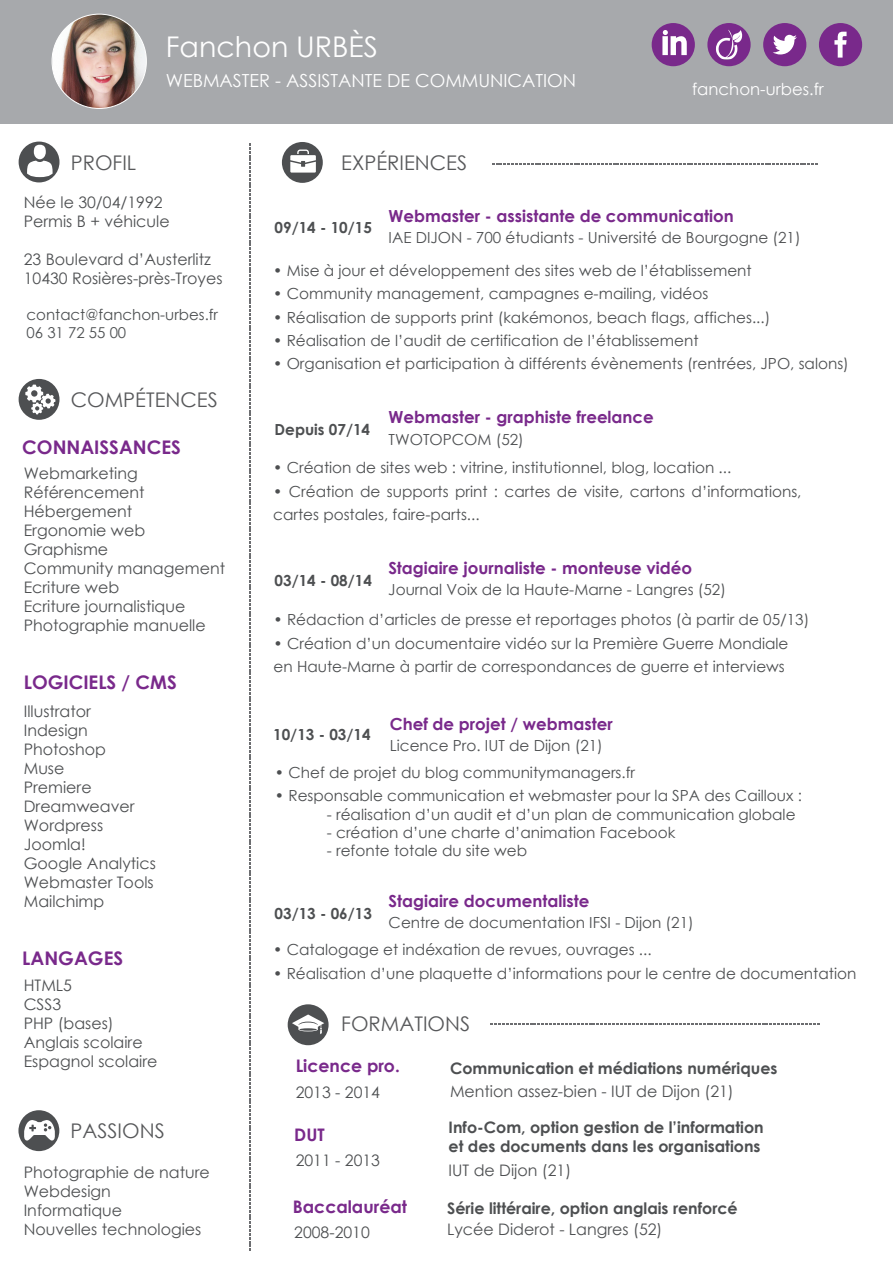
<style>
.page{position:relative;width:893px;height:1263px;background:#fff}
.page>*{position:absolute;margin:0;border:0;box-sizing:border-box;transform-origin:0 0}
.t1{font:28.5px "Century Gothic";color:#fff}
.t2{font:20.25px "Century Gothic";color:#57585a}
.t3{font:700 18.75px "Century Gothic";color:#79298b}
.t4{font:18px "Century Gothic";color:#fff}
.t5{font:700 17.25px "Century Gothic";color:#79298b}
.t6{font:700 16.65px "Century Gothic";color:#79298b}
.t7{font:16.5px "Century Gothic";color:#fff}
.t8{font:15.9px/19px "Century Gothic";color:#4d4f51}
.t9{font:700 15.9px/19px "Century Gothic";color:#4d4f51}
.t10{font:15.3px/23.5px "Century Gothic";color:#4d4f51}
.t11{font:700 15.3px "Century Gothic";color:#4d4f51}
.t12{font:15px/18px "Century Gothic";color:#4d5052}
</style>
<div class="page">
<div style="left:0;top:0;width:893px;height:123px;background:#a7a9ac"></div>
<svg style="left:249px;top:143px;width:1px;height:1108px"></svg>
<svg style="left:490px;top:1024px;width:329px;height:1px"></svg>
<div style="left:288px;top:1004px;width:41px;height:41px;background:#4d4f51;border-radius:50%"></div>
<svg style="left:292px;top:1014px;width:32px;height:20px"></svg>
<svg style="left:492px;top:163px;width:326px;height:1px"></svg>
<div style="left:282px;top:142px;width:41px;height:41px;background:#4d4f51;border-radius:50%"></div>
<svg style="left:290px;top:150px;width:26px;height:23px"></svg>
<div style="left:19px;top:142px;width:41px;height:40px;background:#4d4f51;border-radius:50%"></div>
<div style="left:34px;top:145px;width:12px;height:14px;background:#fff;border-radius:50%"></div>
<svg style="left:27px;top:161px;width:26px;height:16px"></svg>
<div style="left:19px;top:379px;width:41px;height:41px;background:#4d4f51;border-radius:50%"></div>
<svg style="left:25px;top:385px;width:30px;height:29px"></svg>
<div style="left:18px;top:1110px;width:41px;height:41px;background:#4d4f51;border-radius:50%"></div>
<svg style="left:24px;top:1120px;width:31px;height:21px"></svg>
<svg style="left:652px;top:23px;width:43px;height:43px"></svg>
<svg style="left:707px;top:23px;width:44px;height:43px"></svg>
<svg style="left:763px;top:23px;width:43px;height:43px"></svg>
<svg style="left:819px;top:23px;width:43px;height:43px"></svg>
<img style="left:52px;top:14px;width:94px;height:94px">
<p class="t2" style="left:71px;top:148px;width:67px">PROFIL</p>
<p class="t1" style="left:166px;top:27px;width:214px">Fanchon URBÈS</p>
<p class="t4" style="left:166px;top:68px;width:412px">WEBMASTER - ASSISTANTE DE COMMUNICATION</p>
<p class="t2" style="left:341px;top:149px;width:127px">EXPÉRIENCES</p>
<p class="t7" style="left:692px;top:77px;width:133px">fanchon-urbes.fr</p>
<p class="t8" style="left:24px;top:193px;width:147px">Née le 30/04/1992<br>Permis B + véhicule</p>
<p class="t8" style="left:24px;top:250px;width:200px">23 Boulevard d’Austerlitz<br>10430 Rosières-près-Troyes</p>
<p class="t12" style="left:27px;top:305px;width:193px">contact@fanchon-urbes.fr<br>06 31 72 55 00</p>
<p class="t2" style="left:71px;top:385px;width:148px">COMPÉTENCES</p>
<p class="t3" style="left:22px;top:432px;width:160px">CONNAISSANCES</p>
<p class="t8" style="left:24px;top:463px;width:203px">Webmarketing<br>Référencement<br>Hébergement<br>Ergonomie web<br>Graphisme<br>Community management<br>Ecriture web<br>Ecriture journalistique<br>Photographie manuelle</p>
<p class="t3" style="left:24px;top:668px;width:154px">LOGICIELS / CMS</p>
<p class="t8" style="left:24px;top:701px;width:134px">Illustrator<br>Indesign<br>Photoshop<br>Muse<br>Premiere<br>Dreamweaver<br>Wordpress<br>Joomla!<br>Google Analytics<br>Webmaster Tools<br>Mailchimp</p>
<p class="t3" style="left:22px;top:944px;width:102px">LANGAGES</p>
<p class="t8" style="left:24px;top:975px;width:135px">HTML5<br>CSS3<br>PHP (bases)<br>Anglais scolaire<br>Espagnol scolaire</p>
<p class="t2" style="left:71px;top:1117px;width:96px">PASSIONS</p>
<p class="t8" style="left:24px;top:1163px;width:188px">Photographie de nature<br>Webdesign<br>Informatique<br>Nouvelles technologies</p>
<p class="t6" style="left:389px;top:203px;width:347px">Webmaster - assistante de communication</p>
<p class="t11" style="left:275px;top:216px;width:99px">09/14 - 10/15</p>
<p class="t10" style="left:273px;top:258px;width:480px">• Mise à jour et développement des sites web de l’établissement</p>
<p class="t10" style="left:273px;top:282px;width:437px">• Community management, campagnes e-mailing, vidéos</p>
<p class="t10" style="left:273px;top:305px;width:499px">• Réalisation de supports print (kakémonos, beach flags, affiches...)</p>
<p class="t10" style="left:273px;top:329px;width:427px">• Réalisation de l’audit de certification de l’établissement</p>
<p class="t10" style="left:273px;top:352px;width:577px">• Organisation et participation à différents évènements (rentrées, JPO, salons)</p>
<p class="t10" style="left:389px;top:225px;width:414px">IAE DIJON - 700 étudiants - Université de Bourgogne (21)</p>
<p class="t6" style="left:389px;top:405px;width:267px">Webmaster - graphiste freelance</p>
<p class="t11" style="left:275px;top:418px;width:97px">Depuis 07/14</p>
<p class="t10" style="left:389px;top:427px;width:137px">TWOTOPCOM (52)</p>
<p class="t10" style="left:273px;top:456px;width:460px">• Création de sites web : vitrine, institutionnel, blog, location ...</p>
<p class="t10" style="left:273px;top:479px;width:530px">• Création de supports print : cartes de visite, cartons d’informations, cartes postales, faire-parts...</p>
<p class="t6" style="left:388px;top:555px;width:305px">Stagiaire journaliste - monteuse vidéo</p>
<p class="t11" style="left:275px;top:568px;width:99px">03/14 - 08/14</p>
<p class="t10" style="left:388px;top:578px;width:339px">Journal Voix de la Haute-Marne - Langres (52)</p>
<p class="t10" style="left:274px;top:608px;width:537px">• Rédaction d’articles de presse et reportages photos (à partir de 05/13)</p>
<p class="t10" style="left:274px;top:631px;width:516px">• Création d’un documentaire vidéo sur la Première Guerre Mondiale en Haute-Marne à partir de correspondances de guerre et interviews</p>
<p class="t6" style="left:390px;top:711px;width:224px">Chef de projet / webmaster</p>
<p class="t11" style="left:273px;top:722px;width:99px">10/13 - 03/14</p>
<p class="t10" style="left:390px;top:733px;width:215px">Licence Pro. IUT de Dijon (21)</p>
<p class="t10" style="left:275px;top:760px;width:362px">• Chef de projet du blog communitymanagers.fr</p>
<p class="t10" style="left:275px;top:784px;width:529px">• Responsable communication et webmaster pour la SPA des Cailloux :</p>
<p class="t10" style="left:327px;top:802px;width:470px">- réalisation d’un audit et d’un plan de communication globale</p>
<p class="t10" style="left:327px;top:820px;width:350px">- création d’une charte d’animation Facebook</p>
<p class="t10" style="left:327px;top:839px;width:202px">- refonte totale du site web</p>
<p class="t6" style="left:389px;top:888px;width:202px">Stagiaire documentaliste</p>
<p class="t11" style="left:275px;top:901px;width:99px">03/13 - 06/13</p>
<p class="t10" style="left:389px;top:911px;width:307px">Centre de documentation IFSI - Dijon (21)</p>
<p class="t10" style="left:273px;top:938px;width:380px">• Catalogage et indéxation de revues, ouvrages ...</p>
<p class="t10" style="left:273px;top:961px;width:585px">• Réalisation d’une plaquette d’informations pour le centre de documentation</p>
<p class="t2" style="left:341px;top:1009px;width:130px">FORMATIONS</p>
<p class="t5" style="left:296px;top:1053px;width:106px">Licence pro.</p>
<p class="t9" style="left:450px;top:1058px;width:329px">Communication et médiations numériques</p>
<p class="t8" style="left:296px;top:1083px;width:86px">2013 - 2014</p>
<p class="t8" style="left:450px;top:1081px;width:285px">Mention assez-bien - IUT de Dijon (21)</p>
<p class="t5" style="left:294px;top:1122px;width:32px">DUT</p>
<p class="t9" style="left:449px;top:1117px;width:317px">Info-Com, option gestion de l’information et des documents dans les organisations</p>
<p class="t8" style="left:449px;top:1161px;width:124px">IUT de Dijon (21)</p>
<p class="t8" style="left:296px;top:1151px;width:86px">2011 - 2013</p>
<p class="t5" style="left:293px;top:1194px;width:116px">Baccalauréat</p>
<p class="t9" style="left:447px;top:1197px;width:292px">Série littéraire, option anglais renforcé</p>
<p class="t8" style="left:294px;top:1222px;width:77px">2008-2010</p>
<p class="t8" style="left:447px;top:1219px;width:217px">Lycée Diderot - Langres (52)</p>
</div>
